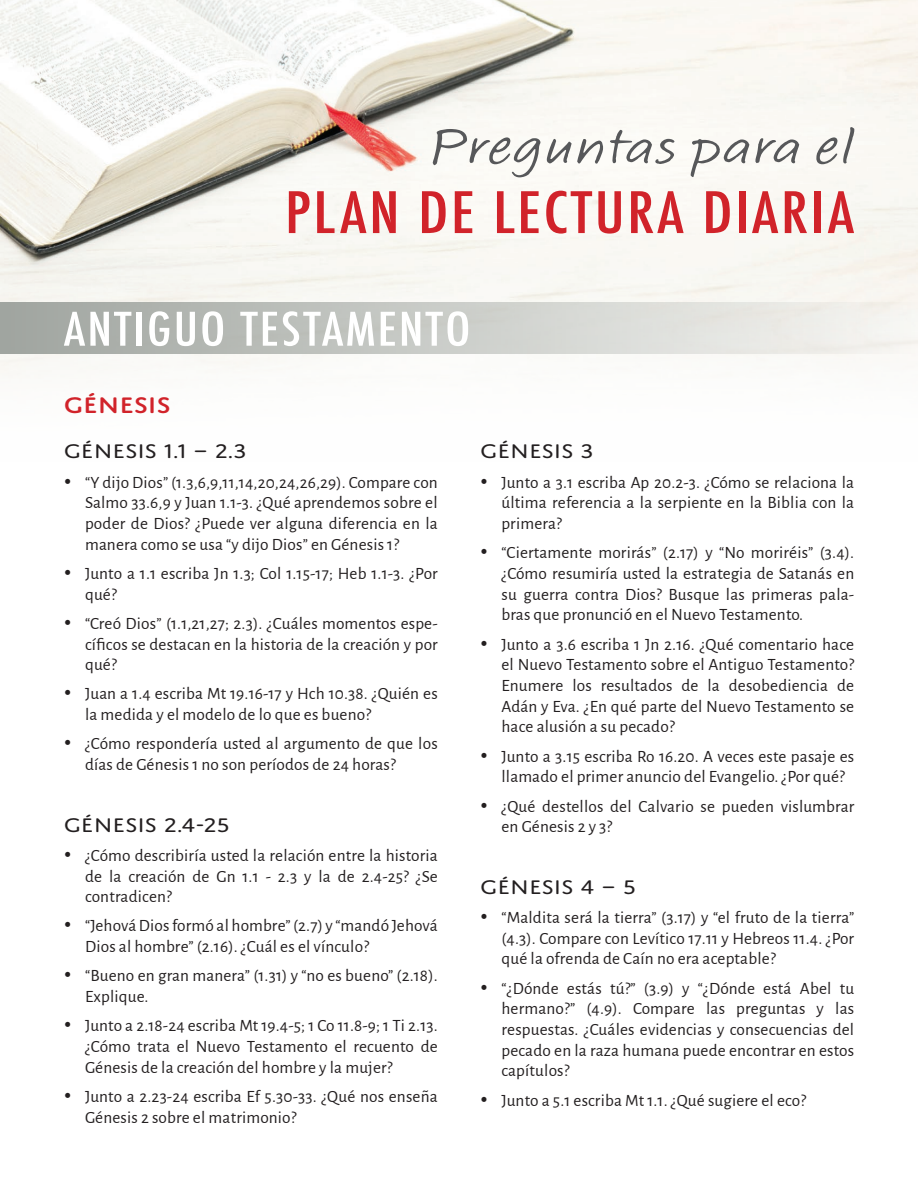
<style>
.page{position:relative;width:918px;height:1188px;background:#fff}
.page>*{position:absolute;margin:0;border:0;box-sizing:border-box;transform-origin:0 0}
.t1{font:500 condensed 55.5px "Futura";letter-spacing:.04em;color:#d1232a;scale:1.17 1}
.t2{font:52.5px "Calliope MVB";letter-spacing:.02em;color:#57585a;scale:1.17 1}
.t3{font:500 condensed 45px "Futura";letter-spacing:.04em;color:#fff;scale:1.17 1}
.t4{font:500 24px "Domus Titling";color:#d1232a;scale:1.17 1}
.t5{font:21px "Domus Titling";color:#231f20;scale:1.17 1}
.t6{font:17.25px/20.7px "Alegreya Sans";letter-spacing:.01em;color:#231f20;text-align:justify}
</style>
<div class="page">
<img style="left:0;top:0;width:918px;height:375px">
<div style="left:0;top:302px;width:918px;height:52px;background:linear-gradient(to right,#9fa5a0,#f8f7f3)"></div>
<h2 class="t2" style="left:429px;top:115px;width:365px">Preguntas para el</h2>
<h1 class="t1" style="left:285px;top:177px;width:488px">PLAN DE LECTURA DIARIA</h1>
<h3 class="t3" style="left:64px;top:300px;width:349px">ANTIGUO TESTAMENTO</h3>
<h3 class="t4" style="left:64px;top:391px;width:93px">GÉNESIS</h3>
<p class="t5" style="left:64px;top:440px;width:158px">GÉNESIS 1.1 – 2.3</p>
<p class="t6" style="left:85px;top:471px;width:354px;text-indent:-21px">• “Y dijo Dios” (1.3,6,9,11,14,20,24,26,29). Compare con Salmo 33.6,9 y Juan 1.1-3. ¿Qué aprendemos sobre el poder de Dios? ¿Puede ver alguna diferencia en la manera como se usa “y dijo Dios” en Génesis 1?</p>
<p class="t6" style="left:85px;top:562px;width:354px;text-indent:-21px">• Junto a 1.1 escriba Jn 1.3; Col 1.15-17; Heb 1.1-3. ¿Por qué?</p>
<p class="t6" style="left:85px;top:612px;width:354px;text-indent:-21px">• “Creó Dios” (1.1,21,27; 2.3). ¿Cuáles momentos espe&shy;cíficos se destacan en la historia de la creación y por qué?</p>
<p class="t6" style="left:85px;top:683px;width:354px;text-indent:-21px">• Juan a 1.4 escriba Mt 19.16-17 y Hch 10.38. ¿Quién es la medida y el modelo de lo que es bueno?</p>
<p class="t6" style="left:85px;top:733px;width:354px;text-indent:-21px">• ¿Cómo respondería usted al argumento de que los días de Génesis 1 no son períodos de 24 horas?</p>
<p class="t5" style="left:64px;top:813px;width:143px">GÉNESIS 2.4-25</p>
<p class="t6" style="left:85px;top:844px;width:354px;text-indent:-21px">• ¿Cómo describiría usted la relación entre la historia de la creación de Gn 1.1 - 2.3 y la de 2.4-25? ¿Se contradicen?</p>
<p class="t6" style="left:85px;top:915px;width:354px;text-indent:-21px">• “Jehová Dios formó al hombre” (2.7) y “mandó Jehová<br>Dios al hombre” (2.16). ¿Cuál es el vínculo?</p>
<p class="t6" style="left:85px;top:964px;width:354px;text-indent:-21px">• “Bueno en gran manera” (1.31) y “no es bueno” (2.18).<br>Explique.</p>
<p class="t6" style="left:85px;top:1014px;width:354px;text-indent:-21px">• Junto a 2.18-24 escriba Mt 19.4-5; 1 Co 11.8-9; 1 Ti 2.13. ¿Cómo trata el Nuevo Testamento el recuento de Génesis de la creación del hombre y la mujer?</p>
<p class="t6" style="left:85px;top:1085px;width:354px;text-indent:-21px">• Junto a 2.23-24 escriba Ef 5.30-33. ¿Qué nos enseña<br>Génesis 2 sobre el matrimonio?</p>
<p class="t5" style="left:480px;top:440px;width:98px">GÉNESIS 3</p>
<p class="t6" style="left:502px;top:471px;width:354px;text-indent:-21px">• Junto a 3.1 escriba Ap 20.2-3. ¿Cómo se relaciona la última referencia a la serpiente en la Biblia con la primera?</p>
<p class="t6" style="left:502px;top:541px;width:354px;text-indent:-21px">• “Ciertamente morirás” (2.17) y “No moriréis” (3.4). ¿Cómo resumiría usted la estrategia de Satanás en su guerra contra Dios? Busque las primeras pala&shy;bras que pronunció en el Nuevo Testamento.</p>
<p class="t6" style="left:502px;top:633px;width:354px;text-indent:-21px">• Junto a 3.6 escriba 1 Jn 2.16. ¿Qué comentario hace el Nuevo Testamento sobre el Antiguo Testamento?<br>Enumere los resultados de la desobediencia de Adán y Eva. ¿En qué parte del Nuevo Testamento se hace alusión a su pecado?</p>
<p class="t6" style="left:502px;top:745px;width:354px;text-indent:-21px">• Junto a 3.15 escriba Ro 16.20. A veces este pasaje es llamado el primer anuncio del Evangelio. ¿Por qué?</p>
<p class="t6" style="left:502px;top:795px;width:354px;text-indent:-21px">• ¿Qué destellos del Calvario se pueden vislumbrar en Génesis 2 y 3?</p>
<p class="t5" style="left:480px;top:875px;width:135px">GÉNESIS 4 – 5</p>
<p class="t6" style="left:502px;top:906px;width:354px;text-indent:-21px">• “Maldita será la tierra” (3.17) y “el fruto de la tierra” (4.3). Compare con Levítico 17.11 y Hebreos 11.4. ¿Por qué la ofrenda de Caín no era aceptable?</p>
<p class="t6" style="left:502px;top:977px;width:354px;text-indent:-21px">• “¿Dónde estás tú?” (3.9) y “¿Dónde está Abel tu hermano?” (4.9). Compare las preguntas y las respuestas. ¿Cuáles evidencias y consecuencias del pecado en la raza humana puede encontrar en estos capítulos?</p>
<p class="t6" style="left:480px;top:1089px;width:328px">• Junto a 5.1 escriba Mt 1.1. ¿Qué sugiere el eco?</p>
</div>
